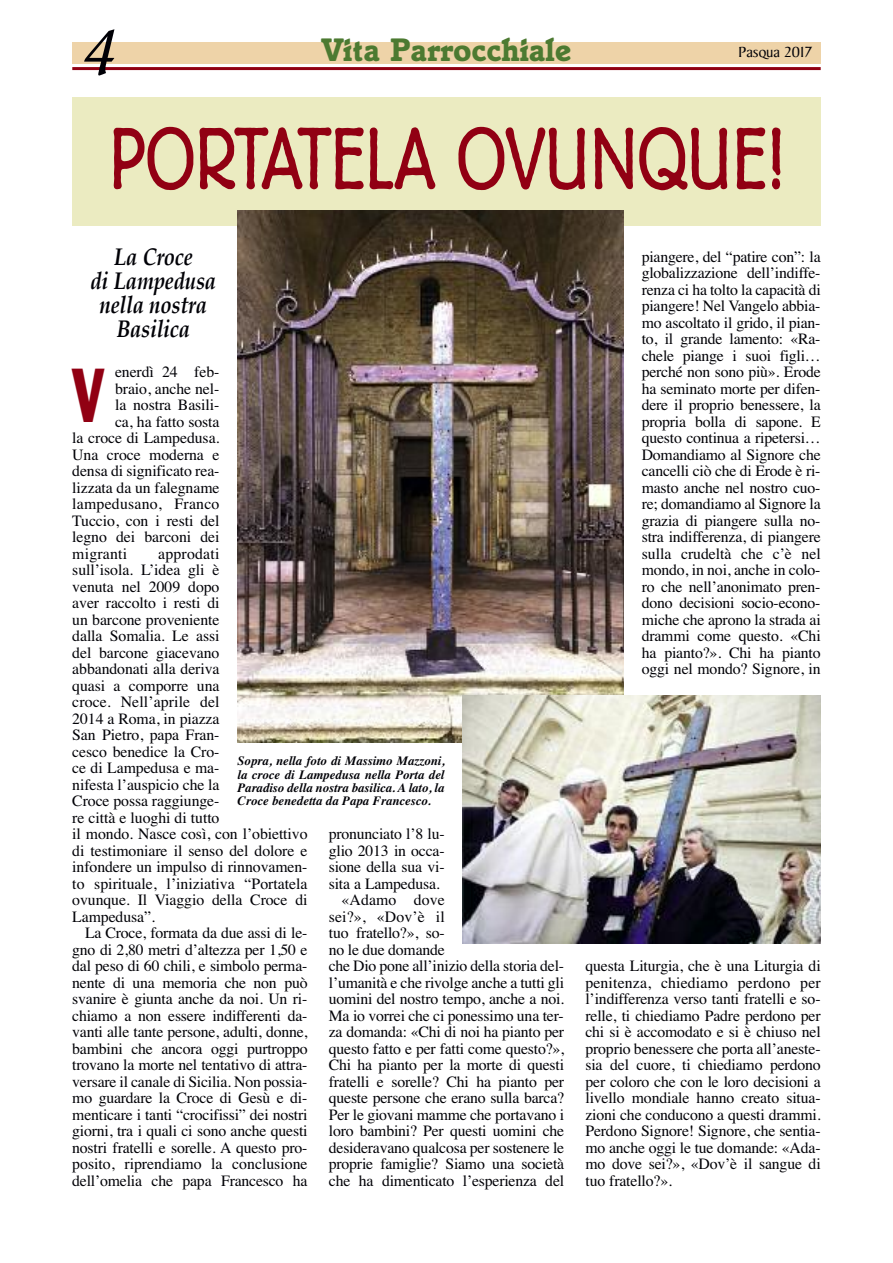
<style>
.page{position:relative;width:893px;height:1263px;background:#fff}
.page>*{position:absolute;margin:0;border:0;box-sizing:border-box;transform-origin:0 0}
.t1{font:300 86.1px "Berliner Grotesk";letter-spacing:-.01em;color:#910013;scale:.86 1}
.t2{font:800 78.15px "Gill Sans";color:#910013;scale:.54 1}
.t3{font:italic 500 71.7px "Zapf Chancery";color:#000006}
.t4{font:700 33.3px "Italia";color:#4c7a31}
.t5{font:italic 700 24px/24px "Palatino";letter-spacing:-.01em;color:#000006;text-align:center;scale:.85 1}
.t6{font:15.75px/16.5px "Times";letter-spacing:-.005em;color:#000006;text-align:justify}
.t7{font:15.75px "Times";letter-spacing:.015em;color:#000006}
.t8{font:15.75px "Baker Signet";color:#000006}
.t9{font:italic 700 12.75px/13.2px "Times";color:#000006;text-align:justify}
</style>
<div class="page">
<hr style="left:72px;top:67px;width:749px;height:3px;background:#910013">
<div style="left:72px;top:42px;width:749px;height:21px;background:#eed3a8"></div>
<div style="left:72px;top:98px;width:749px;height:128px;background:#ebebc1"></div>
<img style="left:238px;top:210px;width:386px;height:532px">
<img style="left:463px;top:695px;width:358px;height:248px">
<h3 class="t3" style="left:79px;top:22px;width:33px">4</h3>
<h3 class="t4" style="left:321px;top:37px;width:252px">Vita Parrocchiale</h3>
<p class="t8" style="left:739px;top:45px;width:75px">Pasqua 2017</p>
<h1 class="t1" style="left:109px;top:128px;width:786px">PORTATELA OVUNQUE!</h1>
<h3 class="t5" style="left:90px;top:247px;width:149px">La Croce<br>di Lampedusa nella nostra<br>Basilica</h3>
<h2 class="t2" style="left:71px;top:366px;width:64px">V</h2>
<p class="t6" style="left:115px;top:363px;width:106px">enerdì 24 feb-</p>
<p class="t6" style="left:115px;top:380px;width:106px">braio, anche nel-</p>
<p class="t6" style="left:115px;top:396px;width:106px">la nostra Basili-</p>
<p class="t6" style="left:115px;top:413px;width:106px">ca, ha fatto sosta</p>
<p class="t6" style="left:72px;top:429px;width:149px">la croce di Lampedusa.</p>
<p class="t6" style="left:72px;top:446px;width:149px">Una croce moderna e</p>
<p class="t6" style="left:72px;top:462px;width:149px">densa di significato rea-</p>
<p class="t6" style="left:72px;top:479px;width:149px">lizzata da un falegname</p>
<p class="t7" style="left:72px;top:494px;width:149px">lampedusano, Franco</p>
<p class="t6" style="left:72px;top:512px;width:149px">Tuccio, con i resti del</p>
<p class="t6" style="left:72px;top:528px;width:149px">legno dei barconi dei</p>
<p class="t7" style="left:72px;top:544px;width:57px">migranti</p>
<p class="t6" style="left:72px;top:545px;width:237px;text-align:left;text-indent:86px">approdati<br>sull’isola. L’idea gli è<br>venuta nel 2009 dopo<br>aver raccolto i resti di<br>un barcone proveniente<br>dalla Somalia. Le assi<br>del barcone giacevano<br>abbandonati alla deriva<br>quasi a comporre una<br>croce. Nell’aprile del<br>2014 a Roma, in piazza<br>San Pietro, papa Fran-<br>cesco benedice la Cro-<br>ce di Lampedusa e ma-<br>nifesta l’auspicio che la<br>Croce possa raggiunge-<br>re città e luoghi di tutto<br>il mondo. Nasce così, con l’obiettivo di testimoniare il senso del dolore e infondere un impulso di rinnovamen&shy;to spirituale, l’iniziativa “Portatela ovunque. Il Viaggio della Croce di<br>Lampedusa”.</p>
<p class="t6" style="left:72px;top:924px;width:237px;text-indent:13px">La Croce, formata da due assi di le&shy;gno di 2,80 metri d’altezza per 1,50 e dal peso di 60 chili, e simbolo perma&shy;nente di una memoria che non può svanire è giunta anche da noi. Un ri&shy;chiamo a non essere indifferenti da&shy;vanti alle tante persone, adulti, donne, bambini che ancora oggi purtroppo trovano la morte nel tentativo di attra&shy;versare il canale di Sicilia. Non possia&shy;mo guardare la Croce di Gesù e di&shy;menticare i tanti “crocifissi” dei nostri giorni, tra i quali ci sono anche questi nostri fratelli e sorelle. A questo pro&shy;posito, riprendiamo la conclusione dell’omelia che papa Francesco ha</p>
<p class="t9" style="left:238px;top:754px;width:208px">Sopra, nella foto di Massimo Mazzoni, la croce di Lampedusa nella Porta del Paradiso della nostra basilica. A lato, la Croce benedetta da Papa Francesco.</p>
<p class="t6" style="left:329px;top:825px;width:117px">pronunciato l’8 lu-</p>
<p class="t6" style="left:329px;top:842px;width:117px">glio 2013 in occa-</p>
<p class="t6" style="left:329px;top:858px;width:117px">sione della sua vi-</p>
<p class="t6" style="left:329px;top:875px;width:112px">sita a Lampedusa.</p>
<p class="t6" style="left:342px;top:891px;width:105px">«Adamo dove</p>
<p class="t6" style="left:329px;top:908px;width:117px">sei?», «Dov’è il</p>
<p class="t6" style="left:329px;top:924px;width:117px">tuo fratello?», so-</p>
<p class="t6" style="left:329px;top:941px;width:117px">no le due domande</p>
<p class="t6" style="left:329px;top:957px;width:237px">che Dio pone all’inizio della storia del-</p>
<p class="t6" style="left:329px;top:974px;width:237px">l’umanità e che rivolge anche a tutti gli</p>
<p class="t6" style="left:329px;top:990px;width:237px">uomini del nostro tempo, anche a noi.</p>
<p class="t6" style="left:329px;top:1007px;width:236px">Ma io vorrei che ci ponessimo una ter-</p>
<p class="t6" style="left:329px;top:1023px;width:237px">za domanda: «Chi di noi ha pianto per</p>
<p class="t6" style="left:329px;top:1040px;width:237px">questo fatto e per fatti come questo?»,</p>
<p class="t6" style="left:329px;top:1056px;width:237px">Chi ha pianto per la morte di questi</p>
<p class="t6" style="left:329px;top:1073px;width:237px">fratelli e sorelle? Chi ha pianto per</p>
<p class="t6" style="left:329px;top:1089px;width:237px">queste persone che erano sulla barca?</p>
<p class="t6" style="left:329px;top:1106px;width:237px">Per le giovani mamme che portavano i</p>
<p class="t6" style="left:329px;top:1122px;width:237px">loro bambini? Per questi uomini che</p>
<p class="t6" style="left:329px;top:1139px;width:237px">desideravano qualcosa per sostenere le</p>
<p class="t6" style="left:329px;top:1155px;width:237px">proprie famiglie? Siamo una società</p>
<p class="t6" style="left:329px;top:1172px;width:237px">che ha dimenticato l’esperienza del</p>
<p class="t6" style="left:642px;top:248px;width:180px">piangere, del “patire con”: la globalizzazione dell’indiffe&shy;renza ci ha tolto la capacità di piangere! Nel Vangelo abbia&shy;mo ascoltato il grido, il pian&shy;to, il grande lamento: «Ra&shy;chele piange i suoi figli… perché non sono più». Erode ha seminato morte per difen&shy;dere il proprio benessere, la propria bolla di sapone. E questo continua a ripetersi… Domandiamo al Signore che cancelli ciò che di Erode è ri&shy;masto anche nel nostro cuo&shy;re; domandiamo al Signore la grazia di piangere sulla no&shy;stra indifferenza, di piangere sulla crudeltà che c’è nel mondo, in noi, anche in colo&shy;ro che nell’anonimato pren&shy;dono decisioni socio-econo&shy;miche che aprono la strada ai drammi come questo. «Chi ha pianto?». Chi ha pianto oggi nel mondo? Signore, in</p>
<p class="t6" style="left:585px;top:957px;width:237px">questa Liturgia, che è una Liturgia di penitenza, chiediamo perdono per l’indifferenza verso tanti fratelli e so&shy;relle, ti chiediamo Padre perdono per chi si è accomodato e si è chiuso nel proprio benessere che porta all’aneste&shy;sia del cuore, ti chiediamo perdono per coloro che con le loro decisioni a livello mondiale hanno creato situa&shy;zioni che conducono a questi drammi.<br>Perdono Signore! Signore, che sentia&shy;mo anche oggi le tue domande: «Ada&shy;mo dove sei?», «Dov’è il sangue di tuo fratello?».</p>
</div>
